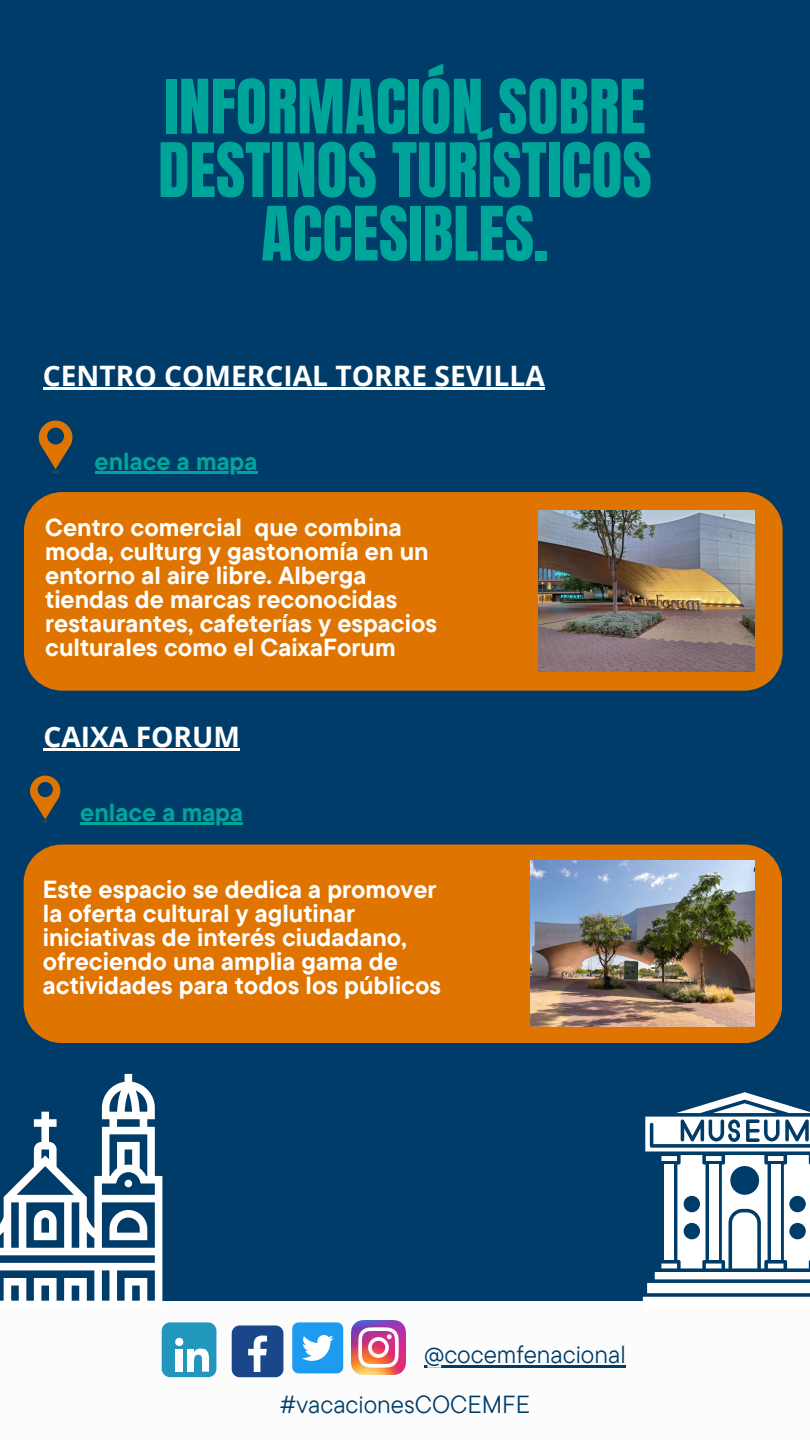
<style>
.page{position:relative;width:810px;height:1440px;background:#003c69}
.page>*{position:absolute;margin:0;border:0;box-sizing:border-box;transform-origin:0 0}
.t1{font:63.7px/63.6px "Anton";color:#00a599;text-align:center}
.t2{font:700 28.2px "Open Sans";color:#fff}
.t3{font:700 24.6px/24px "TT Commons Pro";color:#fff}
.t4{font:24.6px/49.6px "TT Commons Pro";color:#003c69}
.t5{font:700 24.6px "TT Commons Pro";color:#00a599}
</style>
<div class="page">
<div style="left:0;top:1302px;width:810px;height:138px;background:#fcfcfc"></div>
<img style="left:351px;top:1320px;width:54px;height:54px">
<div style="left:292px;top:1322px;width:51px;height:51px;background:#1d9bf0;border-radius:6px"></div>
<svg style="left:302px;top:1335px;width:32px;height:26px"></svg>
<div style="left:232px;top:1325px;width:51px;height:52px;background:#1a4789;border-radius:8px"></div>
<svg style="left:248px;top:1336px;width:19px;height:36px"></svg>
<div style="left:162px;top:1322px;width:54px;height:55px;background:#2197bd;border-radius:8px"></div>
<svg style="left:175px;top:1338px;width:8px;height:8px"></svg>
<div style="left:176px;top:1349px;width:7px;height:23px;background:#fff"></div>
<div style="left:187px;top:1349px;width:7px;height:23px;background:#fff"></div>
<svg style="left:194px;top:1348px;width:15px;height:24px"></svg>
<svg style="left:0;top:1074px;width:162px;height:228px"></svg>
<svg style="left:643px;top:1092px;width:167px;height:210px"></svg>
<svg style="left:30px;top:776px;width:30px;height:46px"></svg>
<svg style="left:39px;top:421px;width:33px;height:51px"></svg>
<div style="left:24px;top:492px;width:759px;height:199px;background:#df7400"></div>
<img style="left:539px;top:511px;width:215px;height:161px">
<div style="left:24px;top:845px;width:758px;height:198px;background:#df7400"></div>
<img style="left:531px;top:860px;width:223px;height:167px">
<hr style="left:424px;top:1365px;width:202px;height:2px;background:#003c69">
<hr style="left:43px;top:388px;width:502px;height:2px;background:#fff">
<hr style="left:95px;top:472px;width:162px;height:2px;background:#00a599">
<hr style="left:43px;top:748px;width:197px;height:3px;background:#fff">
<hr style="left:80px;top:823px;width:163px;height:2px;background:#00a599">
<h1 class="t1" style="left:158px;top:76px;width:495px">INFORMACIÓN SOBRE<br>DESTINOS TURÍSTICOS<br>ACCESIBLES.</h1>
<h2 class="t2" style="left:43px;top:356px;width:503px">CENTRO COMERCIAL TORRE SEVILLA</h2>
<h3 class="t5" style="left:95px;top:446px;width:164px">enlace a mapa</h3>
<p class="t3" style="left:45px;top:515px;width:393px">Centro comercial que combina moda, culturg y gastonomía en un entorno al aire libre. Alberga tiendas de marcas reconocidas restaurantes, cafeterías y espacios culturales como el CaixaForum</p>
<h3 class="t2" style="left:43px;top:717px;width:198px">CAIXA FORUM</h3>
<h2 class="t5" style="left:80px;top:796px;width:164px">enlace a mapa</h2>
<p class="t3" style="left:43px;top:877px;width:400px">Este espacio se dedica a promover la oferta cultural y aglutinar iniciativas de interés ciudadano, ofreciendo una amplia gama de actividades para todos los públicos</p>
<p class="t4" style="left:280px;top:1329px;width:347px;text-indent:144px">@cocemfenacional #vacacionesCOCEMFE</p>
</div>
